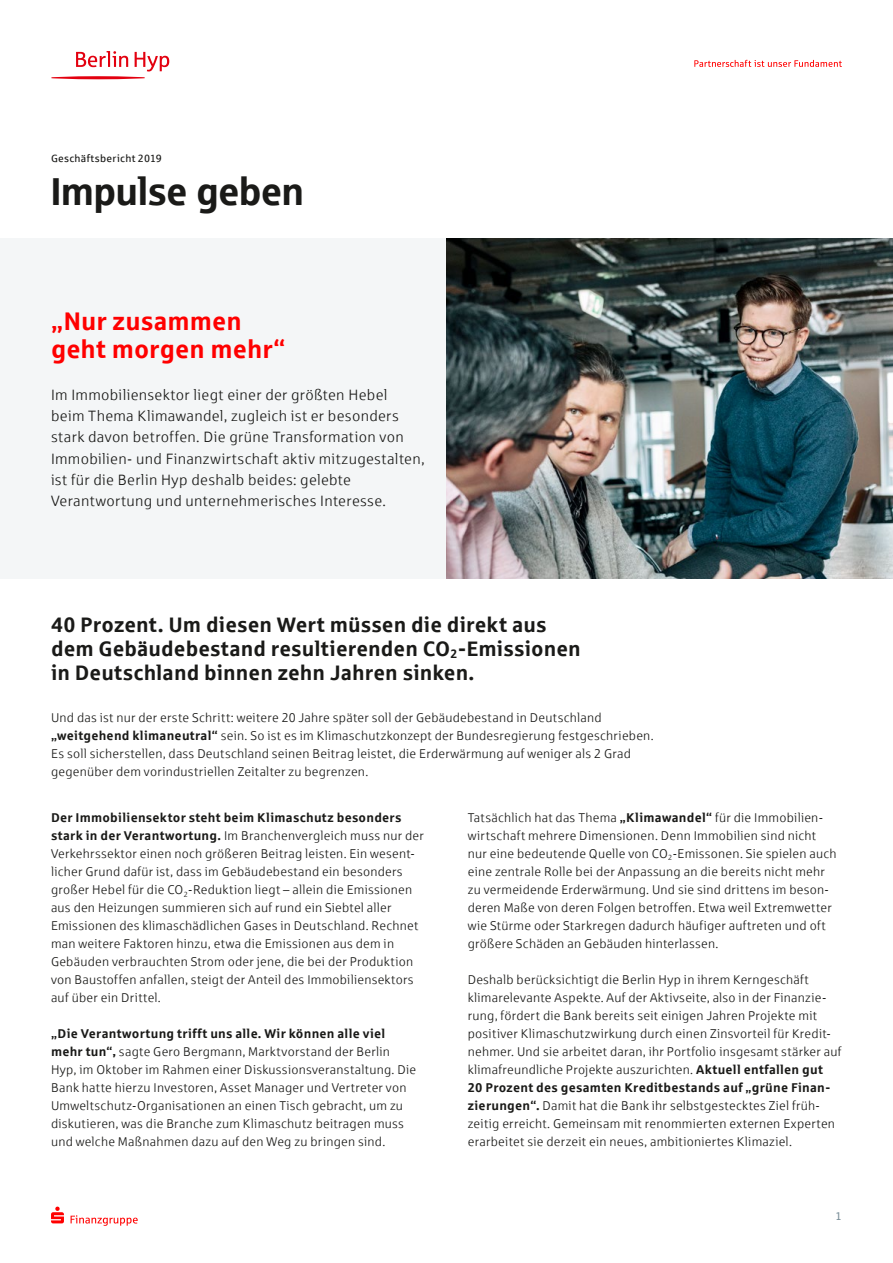
<style>
.page{position:relative;width:893px;height:1263px;background:#fff}
.page>*{position:absolute;margin:0;border:0;box-sizing:border-box;transform-origin:0 0}
.t1{font:39px "Sparkasse Head";letter-spacing:.01em;color:#1a1a18}
.t2{font:700 25.5px/28.5px "Sparkasse Rg";color:#f00}
.t3{font:700 21px/24px "Sparkasse Rg";letter-spacing:.005em;color:#1a1a18}
.t4{font:15px/21px "Sparkasse Lt";letter-spacing:.02em;color:#1a1a18}
.t5{font:12.75px/18px "Sparkasse Lt";letter-spacing:.02em;color:#1a1a18}
.t6{font:700 12.75px "Sparkasse Rg";letter-spacing:.02em;color:#1a1a18}
.t7{font:11.25px "Sparkasse Rg";color:#7c909a}
.t8{font:10.5px "Sparkasse Rg";letter-spacing:.025em;color:#1a1a18}
.s1{font-family:"Sparkasse Rg";font-weight:700}
</style>
<div class="page">
<svg style="left:51px;top:1206px;width:13px;height:17px"></svg>
<svg style="left:71px;top:1215px;width:67px;height:11px"></svg>
<svg style="left:51px;top:51px;width:118px;height:28px"></svg>
<svg style="left:694px;top:60px;width:148px;height:7px"></svg>
<div style="left:0;top:238px;width:446px;height:340px;background:#f4f6f7"></div>
<img style="left:446px;top:238px;width:447px;height:340px">
<p class="t8" style="left:51px;top:152px;width:112px">Geschäftsbericht 2019</p>
<h1 class="t1" style="left:51px;top:167px;width:254px">Impulse geben</h1>
<h2 class="t2" style="left:51px;top:306px;width:236px">„Nur zusammen geht morgen mehr“</h2>
<p class="t4" style="left:51px;top:384px;width:375px">Im Immobiliensektor liegt einer der größten Hebel beim Thema Klimawandel, zugleich ist er besonders stark davon betroffen. Die grüne Transformation von Immobilien- und Finanzwirtschaft aktiv mitzugestalten, ist für die Berlin Hyp deshalb beides: gelebte Verantwortung und unternehmerisches Interesse.</p>
<h3 class="t3" style="left:51px;top:611px;width:531px">40 Prozent. Um diesen Wert müssen die direkt aus dem Gebäudebestand resultierenden CO<sub>2</sub>-Emissionen in Deutschland binnen zehn Jahren sinken.</h3>
<p class="t5" style="left:51px;top:708px;width:604px">Und das ist nur der erste Schritt: weitere 20 Jahre später soll der Gebäudebestand in Deutschland <span class="s1">„weitgehend klimaneutral“</span> sein. So ist es im Klimaschutzkonzept der Bundesregierung festgeschrieben.<br>Es soll sicherstellen, dass Deutschland seinen Beitrag leistet, die Erderwärmung auf weniger als 2 Grad gegenüber dem vorindustriellen Zeitalter zu begrenzen.</p>
<p class="t6" style="left:51px;top:809px;width:352px">Der Immobiliensektor steht beim Klimaschutz besonders</p>
<p class="t5" style="left:51px;top:826px;width:374px"><span class="s1">stark in der Verantwortung.</span> Im Branchenvergleich muss nur der Verkehrssektor einen noch größeren Beitrag leisten. Ein wesent&shy;licher Grund dafür ist, dass im Gebäudebestand ein besonders großer Hebel für die CO<sub>2</sub>-Reduktion liegt – allein die Emissionen aus den Heizungen summieren sich auf rund ein Siebtel aller Emissionen des klimaschädlichen Gases in Deutschland. Rechnet man weitere Faktoren hinzu, etwa die Emissionen aus dem in Gebäuden verbrauchten Strom oder jene, die bei der Produktion von Baustoffen anfallen, steigt der Anteil des Immobiliensektors auf über ein Drittel.</p>
<p class="t6" style="left:51px;top:1025px;width:336px">„Die Verantwortung trifft uns alle. Wir können alle viel</p>
<p class="t5" style="left:51px;top:1042px;width:367px"><span class="s1">mehr tun“,</span> sagte Gero Bergmann, Marktvorstand der Berlin Hyp, im Oktober im Rahmen einer Diskussionsveranstaltung. Die Bank hatte hierzu Investoren, Asset Manager und Vertreter von Umweltschutz-Organisationen an einen Tisch gebracht, um zu diskutieren, was die Branche zum Klimaschutz beitragen muss und welche Maßnahmen dazu auf den Weg zu bringen sind.</p>
<p class="t5" style="left:468px;top:808px;width:370px">Tatsächlich hat das Thema <span class="s1">„Klimawandel“</span> für die Immobilien&shy;wirtschaft mehrere Dimensionen. Denn Immobilien sind nicht nur eine bedeutende Quelle von CO<sub>2</sub>-Emissonen. Sie spielen auch eine zentrale Rolle bei der Anpassung an die bereits nicht mehr zu vermeidende Erderwärmung. Und sie sind drittens im beson&shy;deren Maße von deren Folgen betroffen. Etwa weil Extremwetter wie Stürme oder Starkregen dadurch häufiger auftreten und oft größere Schäden an Gebäuden hinterlassen.</p>
<p class="t5" style="left:468px;top:970px;width:375px">Deshalb berücksichtigt die Berlin Hyp in ihrem Kerngeschäft klimarelevante Aspekte. Auf der Aktivseite, also in der Finanzie&shy;rung, fördert die Bank bereits seit einigen Jahren Projekte mit positiver Klimaschutzwirkung durch einen Zinsvorteil für Kredit&shy;nehmer. Und sie arbeitet daran, ihr Portfolio insgesamt stärker auf klimafreundliche Projekte auszurichten. <span class="s1">Aktuell entfallen gut</span></p>
<p class="t6" style="left:468px;top:1079px;width:364px">20 Prozent des gesamten Kreditbestands auf „grüne Finan-</p>
<p class="t5" style="left:468px;top:1096px;width:369px"><span class="s1">zierungen“.</span> Damit hat die Bank ihr selbstgestecktes Ziel früh&shy;zeitig erreicht. Gemeinsam mit renommierten externen Experten erarbeitet sie derzeit ein neues, ambitioniertes Klimaziel.</p>
<p class="t7" style="left:835px;top:1209px;width:8px">1</p>
</div>
